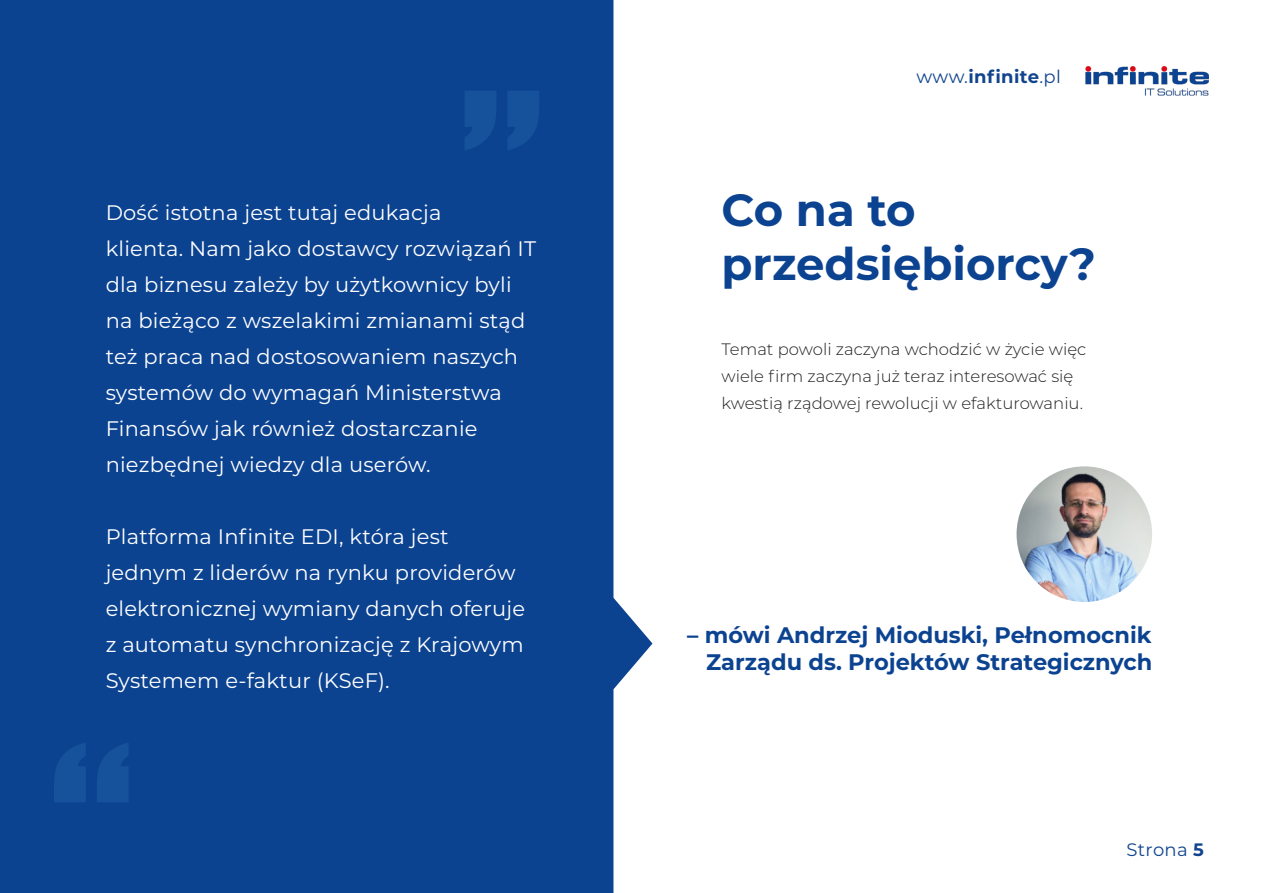
<style>
.page{position:relative;width:1263px;height:893px;background:#fff}
.page>*{position:absolute;margin:0;border:0;box-sizing:border-box;transform-origin:0 0}
.t1{font:700 45px/54px "Montserrat";color:#0c4391}
.t2{font:700 22.5px/27px "Montserrat";color:#0c4391;text-align:right}
.t3{font:21px/36px "Montserrat";letter-spacing:.01em;color:#fff}
.t4{font:700 18px "Montserrat";letter-spacing:.02em;color:#11448e}
.t5{font:18px "Montserrat";letter-spacing:.02em;color:#11448e}
.t6{font:300 16.5px/27px "Montserrat";color:#1e1f1f}
.s1{font-weight:400}
.s2{font-weight:700}
</style>
<div class="page">
<div style="left:0;top:0;width:322px;height:893px;background:#0c4391"></div>
<svg style="left:322px;top:0;width:330px;height:893px;background:#27589d"></svg>
<img style="left:1085px;top:66px;width:124px;height:30px">
<svg style="left:507px;top:91px;width:32px;height:59px;background:#144e99"></svg>
<svg style="left:465px;top:91px;width:31px;height:59px;background:#144e99"></svg>
<svg style="left:54px;top:743px;width:32px;height:59px"></svg>
<svg style="left:97px;top:743px;width:31px;height:59px"></svg>
<img style="left:1016px;top:466px;width:136px;height:136px;border-radius:67px">
<p class="t3" style="left:106px;top:194px;width:432px">Dość istotna jest tutaj edukacja<br>klienta. Nam jako dostawcy rozwiązań IT dla biznesu zależy by użytkownicy byli na bieżąco z wszelakimi zmianami stąd też praca nad dostosowaniem naszych systemów do wymagań Ministerstwa Finansów jak również dostarczanie niezbędnej wiedzy dla userów.</p>
<p class="t3" style="left:106px;top:518px;width:421px">Platforma Infinite EDI, która jest jednym z liderów na rynku providerów elektronicznej wymiany danych oferuje z automatu synchronizację z Krajowym Systemem e-faktur (KSeF).</p>
<p class="t4" style="left:916px;top:63px;width:146px"><span class="s1">www.</span>infinite<span class="s1">.pl</span></p>
<h1 class="t1" style="left:721px;top:181px;width:376px">Co na to przedsiębiorcy?</h1>
<p class="t6" style="left:721px;top:335px;width:366px">Temat powoli zaczyna wchodzić w życie więc wiele firm zaczyna już teraz interesować się kwestią rządowej rewolucji w efakturowaniu.</p>
<p class="t2" style="left:687px;top:620px;width:467px">– mówi Andrzej Mioduski, Pełnomocnik<br>Zarządu ds. Projektów Strategicznych</p>
<p class="t5" style="left:1126px;top:838px;width:79px">Strona <span class="s2">5</span></p>
</div>
